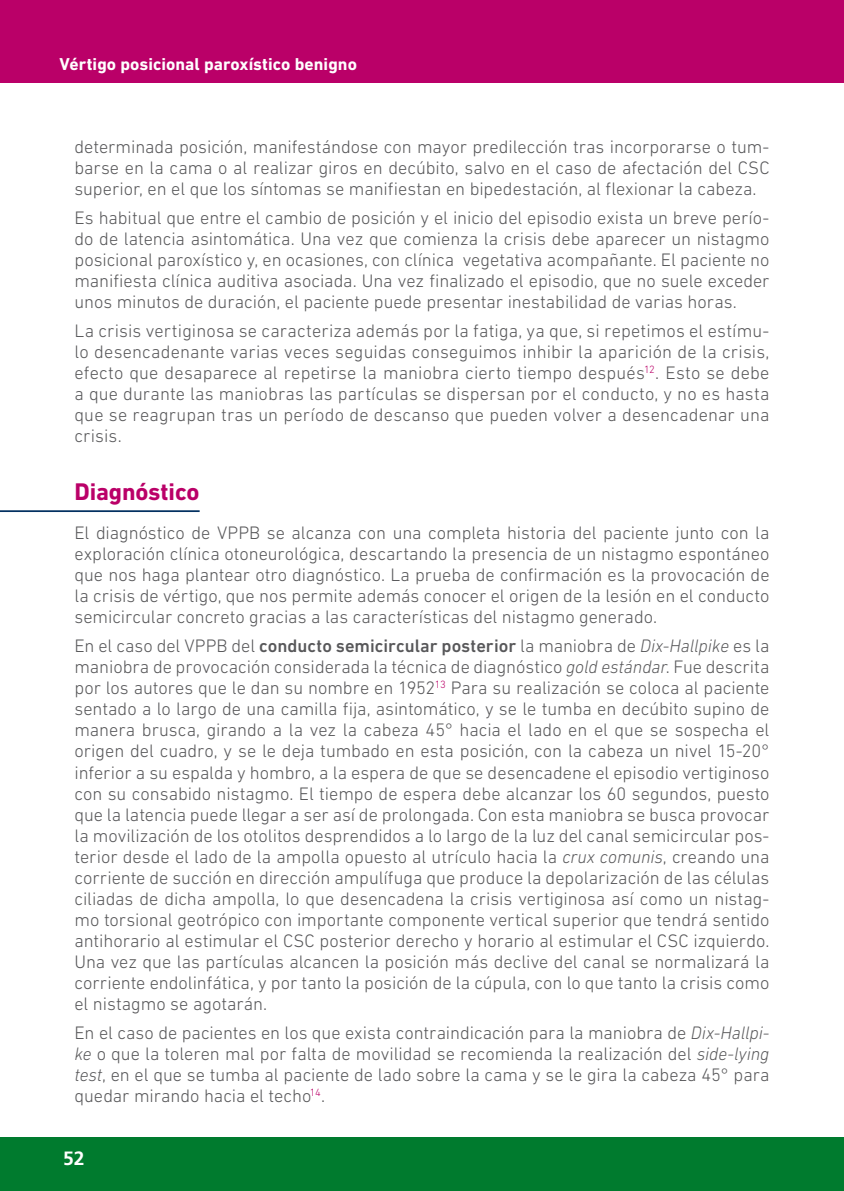
<style>
.page{position:relative;width:844px;height:1191px;background:#fff}
.page>*{position:absolute;margin:0;border:0;box-sizing:border-box;transform-origin:0 0}
.t1{font:700 24.5px "DIN Next LT Pro";letter-spacing:-.005em;color:#ba0068}
.t2{font:700 19.25px "Frutiger LT Std";color:#fff}
.t3{font:300 18.38px/21px "DIN Next LT Pro";color:#58585a;text-align:justify}
.t4{font:700 17.5px "DIN Next LT Pro";letter-spacing:.005em;color:#fff}
.s1{font-weight:500}
.s2{font-style:italic}
</style>
<div class="page">
<div style="left:0;top:1137px;width:843px;height:54px;background:#007b2e"></div>
<div style="left:0;top:0;width:843px;height:83px;background:#ba0068"></div>
<hr style="left:0;top:510px;width:199px;height:2px;background:#033161">
<p class="t4" style="left:60px;top:54px;width:299px">Vértigo posicional paroxístico benigno</p>
<p class="t3" style="left:74px;top:136px;width:696px">determinada posición, manifestándose con mayor predilección tras incorporarse o tum&shy;barse en la cama o al realizar giros en decúbito, salvo en el caso de afectación del CSC superior, en el que los síntomas se manifiestan en bipedestación, al flexionar la cabeza.</p>
<p class="t3" style="left:74px;top:207px;width:696px">Es habitual que entre el cambio de posición y el inicio del episodio exista un breve perío&shy;do de latencia asintomática. Una vez que comienza la crisis debe aparecer un nistagmo posicional paroxístico y, en ocasiones, con clínica vegetativa acompañante. El paciente no manifiesta clínica auditiva asociada. Una vez finalizado el episodio, que no suele exceder unos minutos de duración, el paciente puede presentar inestabilidad de varias horas.</p>
<p class="t3" style="left:74px;top:320px;width:696px">La crisis vertiginosa se caracteriza además por la fatiga, ya que, si repetimos el estímu&shy;lo desencadenante varias veces seguidas conseguimos inhibir la aparición de la crisis, efecto que desaparece al repetirse la maniobra cierto tiempo después<sup>12</sup>. Esto se debe a que durante las maniobras las partículas se dispersan por el conducto, y no es hasta que se reagrupan tras un período de descanso que pueden volver a desencadenar una crisis.</p>
<h1 class="t1" style="left:74px;top:478px;width:127px">Diagnóstico</h1>
<p class="t3" style="left:74px;top:522px;width:696px">El diagnóstico de VPPB se alcanza con una completa historia del paciente junto con la exploración clínica otoneurológica, descartando la presencia de un nistagmo espontáneo que nos haga plantear otro diagnóstico. La prueba de confirmación es la provocación de la crisis de vértigo, que nos permite además conocer el origen de la lesión en el conducto semicircular concreto gracias a las características del nistagmo generado.</p>
<p class="t3" style="left:74px;top:635px;width:696px">En el caso del VPPB del <span class="s1">conducto semicircular posterior</span> la maniobra de <span class="s2">Dix-Hallpike</span> es la maniobra de provocación considerada la técnica de diagnóstico <span class="s2">gold estándar</span>. Fue descrita por los autores que le dan su nombre en 1952<sup>13</sup> Para su realización se coloca al paciente sentado a lo largo de una camilla fija, asintomático, y se le tumba en decúbito supino de manera brusca, girando a la vez la cabeza 45° hacia el lado en el que se sospecha el origen del cuadro, y se le deja tumbado en esta posición, con la cabeza un nivel 15-20° inferior a su espalda y hombro, a la espera de que se desencadene el episodio vertiginoso con su consabido nistagmo. El tiempo de espera debe alcanzar los 60 segundos, puesto que la latencia puede llegar a ser así de prolongada. Con esta maniobra se busca provocar la movilización de los otolitos desprendidos a lo largo de la luz del canal semicircular pos&shy;terior desde el lado de la ampolla opuesto al utrículo hacia la <span class="s2">crux comunis</span>, creando una corriente de succión en dirección ampulífuga que produce la depolarización de las células ciliadas de dicha ampolla, lo que desencadena la crisis vertiginosa así como un nistag&shy;mo torsional geotrópico con importante componente vertical superior que tendrá sentido antihorario al estimular el CSC posterior derecho y horario al estimular el CSC izquierdo.<br>Una vez que las partículas alcancen la posición más declive del canal se normalizará la corriente endolinfática, y por tanto la posición de la cúpula, con lo que tanto la crisis como el nistagmo se agotarán.</p>
<p class="t3" style="left:74px;top:1021px;width:696px">En el caso de pacientes en los que exista contraindicación para la maniobra de <span class="s2">Dix-Hallpi&shy;ke</span> o que la toleren mal por falta de movilidad se recomienda la realización del <span class="s2">side-lying test</span>, en el que se tumba al paciente de lado sobre la cama y se le gira la cabeza 45° para quedar mirando hacia el techo<sup>14</sup>.</p>
<p class="t2" style="left:63px;top:1147px;width:23px">52</p>
</div>
